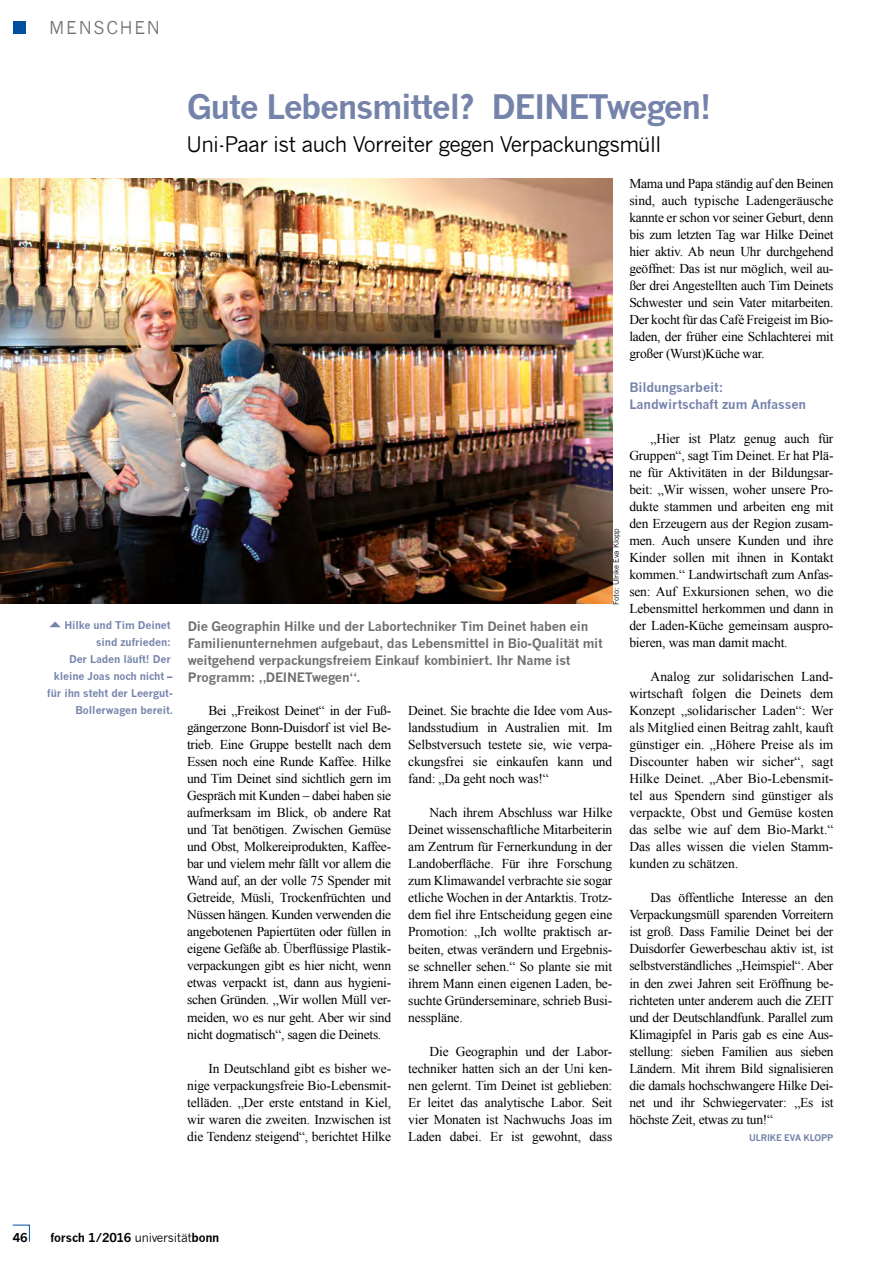
<style>
.page{position:relative;width:893px;height:1263px;background:#fff}
.page>*{position:absolute;margin:0;border:0;box-sizing:border-box;transform-origin:0 0}
.t1{font:700 33px "News Gothic";letter-spacing:-.04em;color:#7583ab}
.t2{font:21px "News Gothic";letter-spacing:-.03em;color:#000}
.t3{font:17.25px "News Gothic";letter-spacing:.1em;color:#706f6f}
.t4{font:13.5px/17px "Times New Roman";letter-spacing:-.01em;color:#000;text-align:justify}
.t5{font:700 12.75px/17px "News Gothic";letter-spacing:-.02em;color:#706f6f}
.t6{font:700 12.75px/17px "News Gothic";letter-spacing:-.01em;color:#7583ab}
.t7{font:700 12px "News Gothic";letter-spacing:-.02em;color:#000}
.t8{font:700 10.5px/17px "News Gothic";letter-spacing:-.01em;color:#7583ab;text-align:right}
.t9{font:700 9px "News Gothic";letter-spacing:-.02em;color:#7583ab}
.t10{font:7.5px "News Gothic";letter-spacing:-.01em;color:#000}
.s1{font-weight:400}
</style>
<div class="page">
<div style="left:13px;top:21px;width:13px;height:13px;background:#004f9f"></div>
<svg style="left:12px;top:1224px;width:18px;height:18px"></svg>
<img style="left:0;top:179px;width:612px;height:425px">
<p class="t3" style="left:49px;top:18px;width:112px">MENSCHEN</p>
<h1 class="t1" style="left:187px;top:86px;width:526px">Gute Lebensmittel? DEINETwegen!</h1>
<h2 class="t2" style="left:187px;top:132px;width:476px">Uni-Paar ist auch Vorreiter gegen Verpackungsmüll</h2>
<p class="t10" style="left:612px;top:605px;width:78px;rotate:-90deg">Foto: Ulrike Eva Klopp</p>
<p class="t8" style="left:47px;top:616px;width:127px">Hilke und Tim Deinet sind zufrieden:<br>Der Laden läuft! Der kleine Joas noch nicht – für ihn steht der Leergut-<br>Bollerwagen bereit.</p>
<p class="t5" style="left:187px;top:617px;width:417px">Die Geographin Hilke und der Labortechniker Tim Deinet haben ein Familienunternehmen aufgebaut, das Lebensmittel in Bio-Qualität mit weitgehend verpackungsfreiem Einkauf kombiniert. Ihr Name ist Programm: „DEINETwegen“.</p>
<p class="t4" style="left:187px;top:702px;width:206px;text-indent:21px">Bei „Freikost Deinet“ in der Fuß&shy;gängerzone Bonn-Duisdorf ist viel Be&shy;trieb. Eine Gruppe bestellt nach dem Essen noch eine Runde Kaffee. Hilke und Tim Deinet sind sichtlich gern im Gespräch mit Kunden – dabei haben sie aufmerksam im Blick, ob andere Rat und Tat benötigen. Zwischen Gemüse und Obst, Molkereiprodukten, Kaffee&shy;bar und vielem mehr fällt vor allem die Wand auf, an der volle 75 Spender mit Getreide, Müsli, Trockenfrüchten und Nüssen hängen. Kunden verwenden die angebotenen Papiertüten oder füllen in eigene Gefäße ab. Überflüssige Plastik&shy;verpackungen gibt es hier nicht, wenn etwas verpackt ist, dann aus hygieni&shy;schen Gründen. „Wir wollen Müll ver&shy;meiden, wo es nur geht. Aber wir sind nicht dogmatisch“, sagen die Deinets.</p>
<p class="t4" style="left:187px;top:1059px;width:206px;text-indent:21px">In Deutschland gibt es bisher we&shy;nige verpackungsfreie Bio-Lebensmit&shy;telläden. „Der erste entstand in Kiel, wir waren die zweiten. Inzwischen ist die Tendenz steigend“, berichtet Hilke</p>
<p class="t4" style="left:408px;top:702px;width:206px">Deinet. Sie brachte die Idee vom Aus&shy;landsstudium in Australien mit. Im Selbstversuch testete sie, wie verpa&shy;ckungsfrei sie einkaufen kann und fand: „Da geht noch was!“</p>
<p class="t4" style="left:408px;top:804px;width:206px;text-indent:21px">Nach ihrem Abschluss war Hilke Deinet wissenschaftliche Mitarbeiterin am Zentrum für Fernerkundung in der Landoberfläche. Für ihre Forschung zum Klimawandel verbrachte sie sogar etliche Wochen in der Antarktis. Trotz&shy;dem fiel ihre Entscheidung gegen eine Promotion: „Ich wollte praktisch ar&shy;beiten, etwas verändern und Ergebnis&shy;se schneller sehen.“ So plante sie mit ihrem Mann einen eigenen Laden, be&shy;suchte Gründerseminare, schrieb Busi&shy;nesspläne.</p>
<p class="t4" style="left:408px;top:1042px;width:206px;text-indent:21px">Die Geographin und der Labor&shy;techniker hatten sich an der Uni ken&shy;nen gelernt. Tim Deinet ist geblieben:<br>Er leitet das analytische Labor. Seit vier Monaten ist Nachwuchs Joas im Laden dabei. Er ist gewohnt, dass</p>
<p class="t4" style="left:629px;top:175px;width:206px">Mama und Papa ständig auf den Beinen sind, auch typische Ladengeräusche kannte er schon vor seiner Geburt, denn bis zum letzten Tag war Hilke Deinet hier aktiv. Ab neun Uhr durchgehend geöffnet: Das ist nur möglich, weil au&shy;ßer drei Angestellten auch Tim Deinets Schwester und sein Vater mitarbeiten.<br>Der kocht für das Café Freigeist im Bio&shy;laden, der früher eine Schlachterei mit großer (Wurst)Küche war.</p>
<p class="t6" style="left:629px;top:379px;width:178px">Bildungsarbeit:<br>Landwirtschaft zum Anfassen</p>
<p class="t4" style="left:629px;top:430px;width:206px;text-indent:21px">„Hier ist Platz genug auch für Gruppen“, sagt Tim Deinet. Er hat Plä&shy;ne für Aktivitäten in der Bildungsar&shy;beit: „Wir wissen, woher unsere Pro&shy;dukte stammen und arbeiten eng mit den Erzeugern aus der Region zusam&shy;men. Auch unsere Kunden und ihre Kinder sollen mit ihnen in Kontakt kommen.“ Landwirtschaft zum Anfas&shy;sen: Auf Exkursionen sehen, wo die Lebensmittel herkommen und dann in der Laden-Küche gemeinsam auspro&shy;bieren, was man damit macht.</p>
<p class="t4" style="left:629px;top:668px;width:206px;text-indent:21px">Analog zur solidarischen Land&shy;wirtschaft folgen die Deinets dem Konzept „solidarischer Laden“: Wer als Mitglied einen Beitrag zahlt, kauft günstiger ein. „Höhere Preise als im Discounter haben wir sicher“, sagt Hilke Deinet. „Aber Bio-Lebensmit&shy;tel aus Spendern sind günstiger als verpackte, Obst und Gemüse kosten das selbe wie auf dem Bio-Markt.“ Das alles wissen die vielen Stamm&shy;kunden zu schätzen.</p>
<p class="t4" style="left:629px;top:889px;width:206px;text-indent:21px">Das öffentliche Interesse an den Verpackungsmüll sparenden Vorreitern ist groß. Dass Familie Deinet bei der Duisdorfer Gewerbeschau aktiv ist, ist selbstverständliches „Heimspiel“. Aber in den zwei Jahren seit Eröffnung be&shy;richteten unter anderem auch die ZEIT und der Deutschlandfunk. Parallel zum Klimagipfel in Paris gab es eine Aus&shy;stellung: sieben Familien aus sieben Ländern. Mit ihrem Bild signalisieren die damals hochschwangere Hilke Dei&shy;net und ihr Schwiegervater: „Es ist höchste Zeit, etwas zu tun!“</p>
<p class="t9" style="left:749px;top:1132px;width:86px">ULRIKE EVA KLOPP</p>
<p class="t7" style="left:13px;top:1230px;width:16px">46</p>
<p class="t7" style="left:51px;top:1230px;width:170px">forsch 1/2016 <span class="s1">universität</span>bonn</p>
</div>
